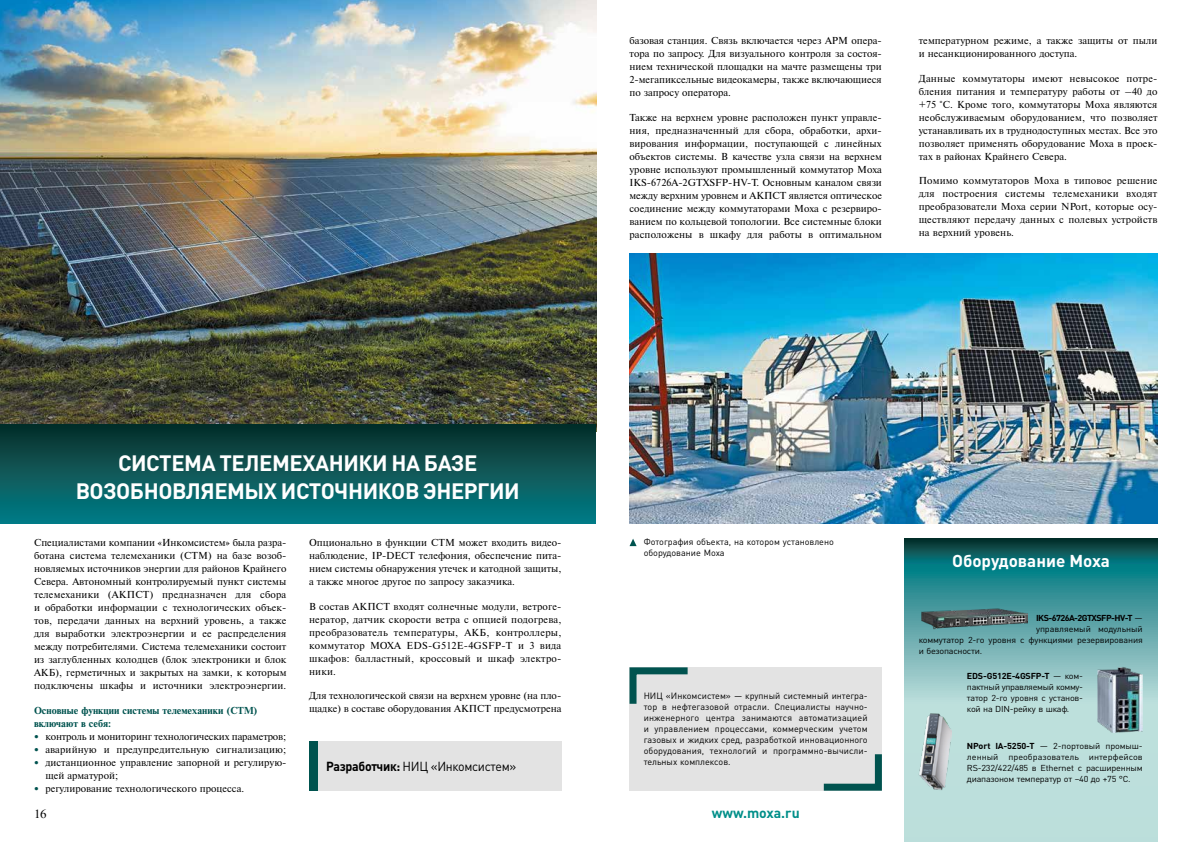
<style>
.page{position:relative;width:1191px;height:842px;background:#fff}
.page>*{position:absolute;margin:0;border:0;box-sizing:border-box;transform-origin:0 0}
.t1{font:700 22px/28px "DIN Pro";letter-spacing:-.02em;color:#fff;text-align:center}
.t2{font:700 17px "DIN Pro";color:#fff}
.t3{font:700 14px "DIN Pro";color:#008f89}
.t4{font:13px "DIN Pro";letter-spacing:-.025em;color:#000;scale:.95 1}
.t5{font:12.4px "Times New Roman";color:#000;scale:1.05 1}
.t6{font:10.1px/13px "Newton Pro";letter-spacing:.005em;color:#000;text-align:justify}
.t7{font:700 10.1px/13px "Newton Pro";color:#00534f}
.t8{font:9px/11px "DIN Pro";color:#000;text-align:justify}
.t9{font:8.6px/11px "DIN Pro";letter-spacing:-.02em;color:#000;text-align:justify;scale:1.05 1}
.t10{font:700 8.6px "DIN Pro";letter-spacing:-.06em;color:#000;scale:1.05 1}
.s1{font-family:"DIN Pro";font-weight:900;color:#00534f}
.s2{font-weight:700}
.s3{font-weight:400}
</style>
<div class="page">
<svg style="left:904px;top:563px;width:253px;height:279px;background:#8ec4c4"></svg>
<div style="left:904px;top:539px;width:253px;height:24px;background:linear-gradient(to bottom,#0c2c26,#07777e)"></div>
<div style="left:317px;top:742px;width:244px;height:49px;background:#e3e3e3"></div>
<img style="left:0;top:0;width:596px;height:432px">
<div style="left:0;top:424px;width:595px;height:100px;background:linear-gradient(to bottom,#0d2f28,#057e88)"></div>
<div style="left:629px;top:667px;width:253px;height:124px;background:#e3e3e3"></div>
<img style="left:921px;top:607px;width:106px;height:22px">
<img style="left:918px;top:713px;width:33px;height:77px">
<img style="left:1097px;top:666px;width:45px;height:66px">
<svg style="left:629px;top:667px;width:59px;height:37px"></svg>
<svg style="left:823px;top:754px;width:59px;height:37px"></svg>
<div style="left:309px;top:742px;width:8px;height:49px;background:#00534f"></div>
<img style="left:629px;top:253px;width:528px;height:271px">
<svg style="left:629px;top:539px;width:7px;height:7px"></svg>
<p class="t6" style="left:629px;top:35px;width:254px">базовая станция. Связь включается через АРМ опера&shy;тора по запросу. Для визуального контроля за состоя&shy;нием технической площадки на мачте размещены три 2-мегапиксельные видеокамеры, также включающиеся по запросу оператора.</p>
<p class="t6" style="left:629px;top:111px;width:254px">Также на верхнем уровне расположен пункт управле&shy;ния, предназначенный для сбора, обработки, архи&shy;вирования информации, поступающей с линейных объектов системы. В качестве узла связи на верхнем уровне используют промышленный коммутатор Moxa IKS-6726A-2GTXSFP-HV-T. Основным каналом связи между верхним уровнем и АКПСТ является оптическое соединение между коммутаторами Moxa с резервиро&shy;ванием по кольцевой топологии. Все системные блоки расположены в шкафу для работы в оптимальном</p>
<p class="t6" style="left:918px;top:35px;width:240px">температурном режиме, а также защиты от пыли и несанкционированного доступа.</p>
<p class="t6" style="left:918px;top:72px;width:240px">Данные коммутаторы имеют невысокое потре&shy;бления питания и температуру работы от –40 до +75 °C. Кроме того, коммутаторы Moxa являются необслуживаемым оборудованием, что позволяет устанавливать их в труднодоступных местах. Все это позволяет применять оборудование Moxa в проек&shy;тах в районах Крайнего Севера.</p>
<p class="t6" style="left:918px;top:174px;width:240px">Помимо коммутаторов Moxa в типовое решение для построения системы телемеханики входят преобразователи Moxa серии NPort, которые осу&shy;ществляют передачу данных с полевых устройств на верхний уровень.</p>
<h1 class="t1" style="left:76px;top:446px;width:445px">СИСТЕМА ТЕЛЕМЕХАНИКИ НА БАЗЕ<br>ВОЗОБНОВЛЯЕМЫХ ИСТОЧНИКОВ ЭНЕРГИИ</h1>
<p class="t6" style="left:34px;top:536px;width:254px;text-align:left">Специалистами компании «Инкомсистем» была разра&shy;ботана система телемеханики (СТМ) на базе возоб&shy;новляемых источников энергии для районов Крайнего Севера. Автономный контролируемый пункт системы телемеханики (АКПСТ) предназначен для сбора и обработки информации с технологических объек&shy;тов, передачи данных на верхний уровень, а также для выработки электроэнергии и ее распределения между потребителями. Система телемеханики состоит из заглубленных колодцев (блок электроники и блок АКБ), герметичных и закрытых на замки, к которым подключены шкафы и источники электроэнергии.</p>
<p class="t7" style="left:34px;top:704px;width:224px">Основные функции системы телемеханики (СТМ) включают в себя:</p>
<p class="t6" style="left:34px;top:730px;width:254px"><span class="s1">•</span> контроль и мониторинг технологических параметров;</p>
<p class="t6" style="left:34px;top:743px;width:254px"><span class="s1">•</span> аварийную и предупредительную сигнализацию;</p>
<p class="t6" style="left:45px;top:756px;width:242px;text-indent:-11px"><span class="s1">•</span> дистанционное управление запорной и регулирую&shy;щей арматурой;</p>
<p class="t6" style="left:34px;top:782px;width:212px"><span class="s1">•</span> регулирование технологического процесса.</p>
<p class="t6" style="left:309px;top:536px;width:254px">Опционально в функции СТМ может входить видео&shy;наблюдение, IP-DECT телефония, обеспечение пита&shy;нием системы обнаружения утечек и катодной защиты, а также многое другое по запросу заказчика.</p>
<p class="t6" style="left:309px;top:600px;width:254px">В состав АКПСТ входят солнечные модули, ветроге&shy;нератор, датчик скорости ветра с опцией подогрева, преобразователь температуры, АКБ, контроллеры, коммутатор MOXA EDS-G512E-4GSFP-T и 3 вида шкафов: балластный, кроссовый и шкаф электро&shy;ники.</p>
<p class="t6" style="left:309px;top:689px;width:254px">Для технологической связи на верхнем уровне (на пло&shy;щадке) в составе оборудования АКПСТ предусмотрена</p>
<p class="t4" style="left:326px;top:756px;width:201px"><span class="s2">Разработчик:</span> НИЦ «Инкомсистем»</p>
<p class="t8" style="left:643px;top:535px;width:192px">Фотография объекта, на котором установлено оборудование Moxa</p>
<p class="t8" style="left:643px;top:689px;width:226px">НИЦ «Инкомсистем» — крупный системный интегра&shy;тор в нефтегазовой отрасли. Специалисты научно&shy;инженерного центра занимаются автоматизацией и управлением процессами, коммерческим учетом газовых и жидких сред, разработкой инновационного оборудования, технологий и программно-вычисли&shy;тельных комплексов.</p>
<p class="t5" style="left:34px;top:805px;width:14px">16</p>
<h3 class="t3" style="left:711px;top:801px;width:89px">www.moxa.ru</h3>
<h2 class="t2" style="left:952px;top:547px;width:159px">Оборудование Moxa</h2>
<p class="t10" style="left:1036px;top:611px;width:103px">IKS-6726A-2GTXSFP-HV-T <span class="s3">—</span></p>
<p class="t9" style="left:1036px;top:622px;width:103px">управляемый модульный</p>
<p class="t9" style="left:918px;top:633px;width:215px">коммутатор 2-го уровня с функциями резервирования</p>
<p class="t9" style="left:918px;top:644px;width:62px">и безопасности.</p>
<p class="t9" style="left:967px;top:670px;width:112px"><span class="s2">EDS-G512E-4GSFP-T</span> — ком&shy;пактный управляемый комму&shy;татор 2-го уровня с установ&shy;кой на DIN-рейку в шкаф.</p>
<p class="t9" style="left:967px;top:739px;width:169px"><span class="s2">NPort IA-5250-T</span> — 2-портовый промыш&shy;ленный преобразователь интерфейсов RS-232/422/485 в Ethernet с расширенным диапазоном температур от –40 до +75 °C.</p>
</div>
